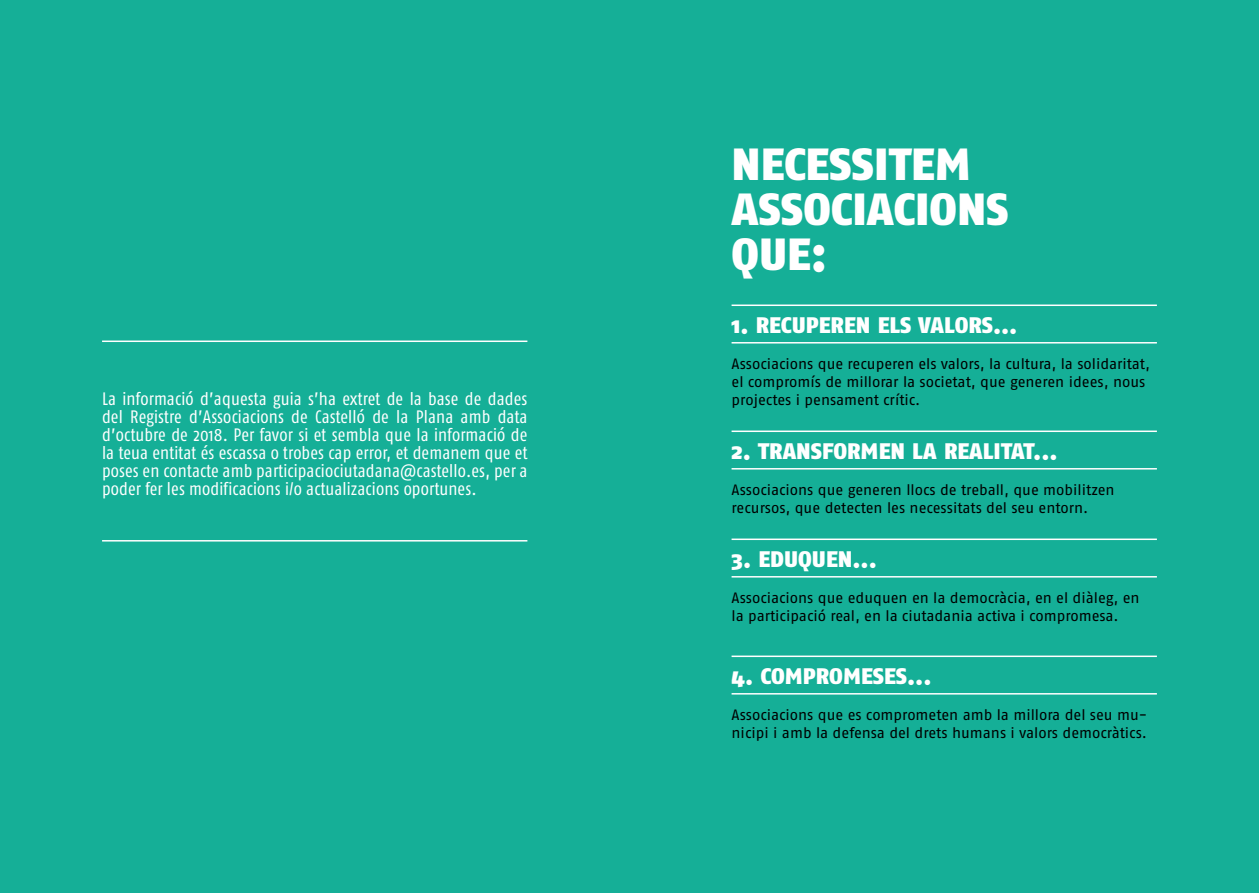
<style>
.page{position:relative;width:1259px;height:893px;background:#15af97}
.page>*{position:absolute;margin:0;border:0;box-sizing:border-box;transform-origin:0 0}
.t1{font:900 45px/45px "Fago No";color:#fff}
.t2{font:900 22.5px "Fago No";color:#fff}
.t3{font:18px/18px "Fago Co";letter-spacing:.01em;color:#fff;text-align:justify}
.t4{font:15px/18px "Fago No";color:#000}
</style>
<div class="page">
<hr style="left:731px;top:305px;width:426px;height:1px;background:#fff">
<hr style="left:731px;top:342px;width:426px;height:2px;background:#fff">
<hr style="left:731px;top:431px;width:426px;height:1px;background:#fff">
<hr style="left:731px;top:468px;width:426px;height:2px;background:#fff">
<hr style="left:731px;top:539px;width:426px;height:1px;background:#fff">
<hr style="left:731px;top:576px;width:426px;height:2px;background:#fff">
<hr style="left:731px;top:656px;width:426px;height:1px;background:#fff">
<hr style="left:731px;top:693px;width:426px;height:2px;background:#fff">
<hr style="left:102px;top:341px;width:425px;height:1px;background:#fff">
<hr style="left:102px;top:540px;width:425px;height:2px;background:#fff">
<p class="t3" style="left:102px;top:390px;width:427px">La informació d’aquesta guia s’ha extret de la base de dades del Registre d’Associacions de Castelló de la Plana amb data d’octubre de 2018. Per favor si et sembla que la informació de la teua entitat és escassa o trobes cap error, et demanem que et poses en contacte amb participaciociutadana@castello.es, per a poder fer les modificacions i/o actualizacions oportunes.</p>
<h1 class="t1" style="left:731px;top:141px;width:279px">NECESSITEM<br>ASSOCIACIONS<br>QUE:</h1>
<h2 class="t2" style="left:731px;top:312px;width:158px">1. RECU PEREN ELS</h2>
<h2 class="t2" style="left:918px;top:312px;width:101px">VALORS...</h2>
<p class="t4" style="left:731px;top:355px;width:420px">Associacions que recuperen els valors, la cultura, la solidaritat, el compromís de millorar la societat, que generen idees, nous projectes i pensament crític.</p>
<h2 class="t2" style="left:731px;top:438px;width:144px">2. TRANSFORMEN</h2>
<h2 class="t2" style="left:912px;top:438px;width:57px">LA REALITAT</h2>
<h2 class="t2" style="left:1033px;top:438px;width:26px">...</h2>
<p class="t4" style="left:731px;top:481px;width:384px">Associacions que generen llocs de treball, que mobilitzen recursos, que detecten les necessitats del seu entorn.</p>
<h2 class="t2" style="left:731px;top:546px;width:147px">3. EDUQUEN...</h2>
<p class="t4" style="left:731px;top:589px;width:410px">Associacions que eduquen en la democràcia, en el diàleg, en la participació real, en la ciutadania activa i compromesa.</p>
<h2 class="t2" style="left:731px;top:663px;width:44px">4. COM</h2>
<h2 class="t2" style="left:803px;top:663px;width:41px">PROMESES</h2>
<h2 class="t2" style="left:907px;top:663px;width:26px">...</h2>
<p class="t4" style="left:731px;top:706px;width:417px">Associacions que es comprometen amb la millora del seu mu&shy;nicipi i amb la defensa del drets humans i valors democràtics.</p>
</div>
